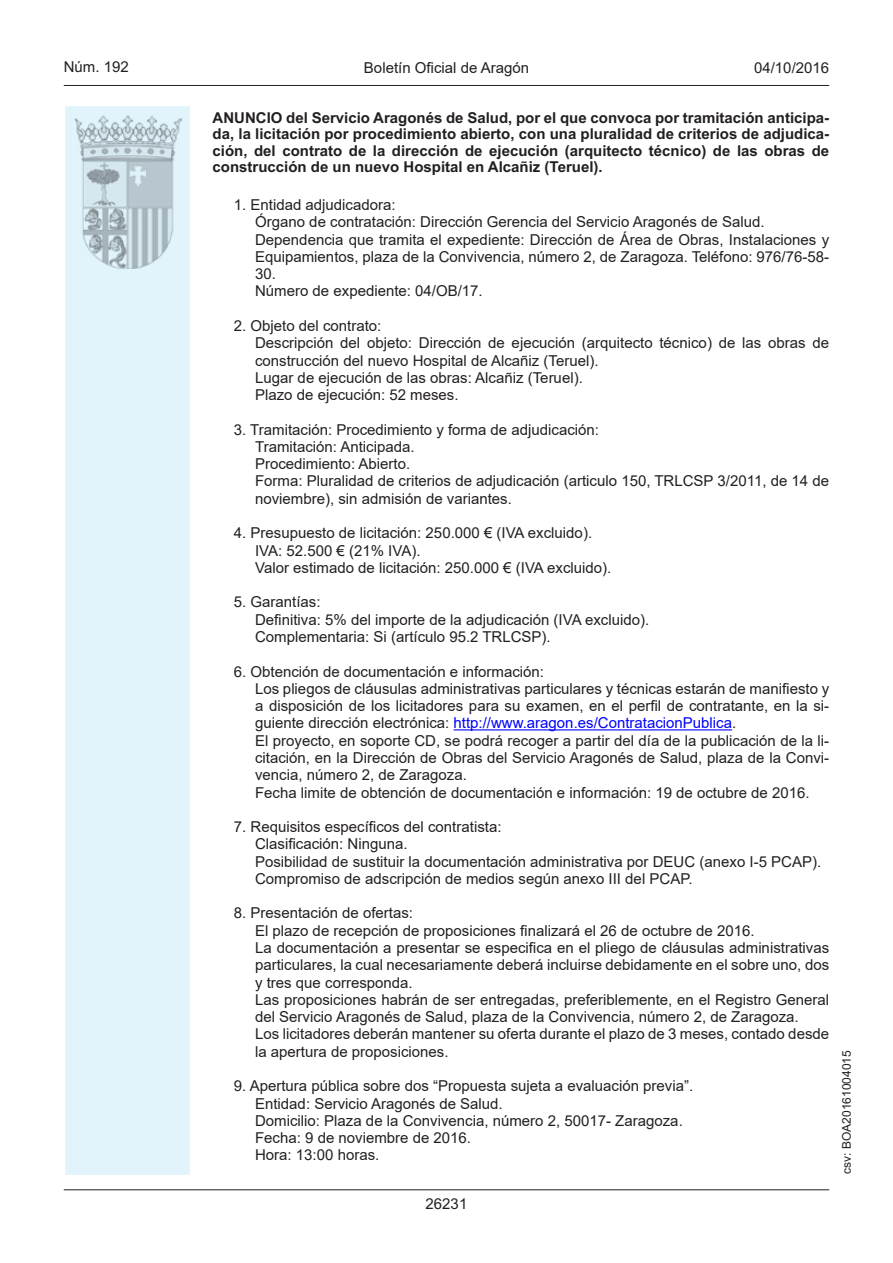
<style>
.page{position:relative;width:893px;height:1263px;background:#fff}
.page>*{position:absolute;margin:0;border:0;box-sizing:border-box;transform-origin:0 0}
.t1{font:15px/17.2px "Arial";color:#231f20}
.t2{font:700 15px/16.5px "Arial";color:#231f20;text-align:justify}
.t3{font:15px "Arial MT2";color:#231f20}
.t4{font:12px "Arial MT2";color:#231f20}
.s1{color:#00f}
.s2{font-family:"Arial MT2"}
</style>
<div class="page">
<hr style="left:64px;top:85px;width:765px;height:1px;background:#231f20">
<div style="left:64px;top:105px;width:127px;height:1071px;background:#e1f4fc;border:2px solid #fff"></div>
<img style="left:75px;top:115px;width:106px;height:153px">
<hr style="left:64px;top:1189px;width:765px;height:1px;background:#231f20">
<hr style="left:454px;top:729px;width:278px;height:1px;background:#00f">
<p class="t3" style="left:64px;top:57px;width:67px">Núm. 192</p>
<p class="t1" style="left:364px;top:59px;width:167px">Boletín Oficial de Aragón</p>
<p class="t3" style="left:754px;top:57px;width:77px">04/10/2016</p>
<p class="t2" style="left:213px;top:110px;width:618px">ANUNCIO del Servicio Aragonés de Salud, por el que convoca por tramitación anticipa&shy;da, la licitación por procedimiento abierto, con una pluralidad de criterios de adjudica&shy;ción, del contrato de la dirección de ejecución (arquitecto técnico) de las obras de construcción de un nuevo Hospital en Alcañiz (Teruel).</p>
<p class="t1" style="left:255px;top:196px;width:576px;text-indent:-21px">1. Entidad adjudicadora:<br>Órgano de contratación: Dirección Gerencia del Servicio Aragonés de Salud.<br>Dependencia que tramita el expediente: Dirección de Área de Obras, Instalaciones y Equipamientos, plaza de la Convivencia, número 2, de Zaragoza. Teléfono: 976/76-58-</p>
<p class="t3" style="left:255px;top:263px;width:22px">30.</p>
<p class="t1" style="left:255px;top:282px;width:229px">Número de expediente: 04/OB/17.</p>
<p class="t1" style="left:255px;top:317px;width:576px;text-indent:-21px">2. Objeto del contrato:<br>Descripción del objeto: Dirección de ejecución (arquitecto técnico) de las obras de construcción del nuevo Hospital de Alcañiz (Teruel).<br>Lugar de ejecución de las obras: Alcañiz (Teruel).<br>Plazo de ejecución: 52 meses.</p>
<p class="t1" style="left:255px;top:421px;width:575px;text-indent:-21px">3. Tramitación: Procedimiento y forma de adjudicación:<br>Tramitación: Anticipada.<br>Procedimiento: Abierto.<br>Forma: Pluralidad de criterios de adjudicación (articulo 150, TRLCSP 3/2011, de 14 de noviembre), sin admisión de variantes.</p>
<p class="t1" style="left:255px;top:524px;width:358px;text-indent:-21px">4. Presupuesto de licitación: 250.000 € (IVA excluido).<br>IVA: 52.500 € (21% IVA).<br>Valor estimado de licitación: 250.000 € (IVA excluido).</p>
<p class="t1" style="left:255px;top:593px;width:396px;text-indent:-21px">5. Garantías:<br>Definitiva: 5% del importe de la adjudicación (IVA excluido).<br>Complementaria: Si (artículo 95.2 TRLCSP).</p>
<p class="t1" style="left:255px;top:662px;width:576px;text-indent:-21px">6. Obtención de documentación e información:<br>Los pliegos de cláusulas administrativas particulares y técnicas estarán de manifiesto y a disposición de los licitadores para su examen, en el perfil de contratante, en la si&shy;guiente dirección electrónica: <span class="s1">http://www.aragon.es/ContratacionPublica</span><span class="s2">.<br></span>El proyecto, en soporte CD, se podrá recoger a partir del día de la publicación de la li&shy;citación, en la Dirección de Obras del Servicio Aragonés de Salud, plaza de la Convi&shy;vencia, número 2, de Zaragoza.<br>Fecha limite de obtención de documentación e información: 19 de octubre de 2016.</p>
<p class="t1" style="left:255px;top:818px;width:568px;text-indent:-21px">7. Requisitos específicos del contratista:<br>Clasificación: Ninguna.<br>Posibilidad de sustituir la documentación administrativa por DEUC (anexo I-5 PCAP).<br>Compromiso de adscripción de medios según anexo III del PCAP.</p>
<p class="t1" style="left:255px;top:904px;width:576px;text-indent:-21px">8. Presentación de ofertas:<br>El plazo de recepción de proposiciones finalizará el 26 de octubre de 2016.<br>La documentación a presentar se especifica en el pliego de cláusulas administrativas particulares, la cual necesariamente deberá incluirse debidamente en el sobre uno, dos y tres que corresponda.<br>Las proposiciones habrán de ser entregadas, preferiblemente, en el Registro General del Servicio Aragonés de Salud, plaza de la Convivencia, número 2, de Zaragoza.<br>Los licitadores deberán mantener su oferta durante el plazo de 3 meses, contado desde la apertura de proposiciones.</p>
<p class="t1" style="left:255px;top:1077px;width:440px;text-indent:-21px">9. Apertura pública sobre dos “Propuesta sujeta a evaluación previa”.<br>Entidad: Servicio Aragonés de Salud.<br>Domicilio: Plaza de la Convivencia, número 2, 50017- Zaragoza.<br>Fecha: 9 de noviembre de 2016.<br>Hora: 13:00 horas.</p>
<p class="t3" style="left:426px;top:1193px;width:43px">26231</p>
<p class="t4" style="left:838px;top:1174px;width:125px;rotate:-90deg">csv: BOA20161004015</p>
</div>
